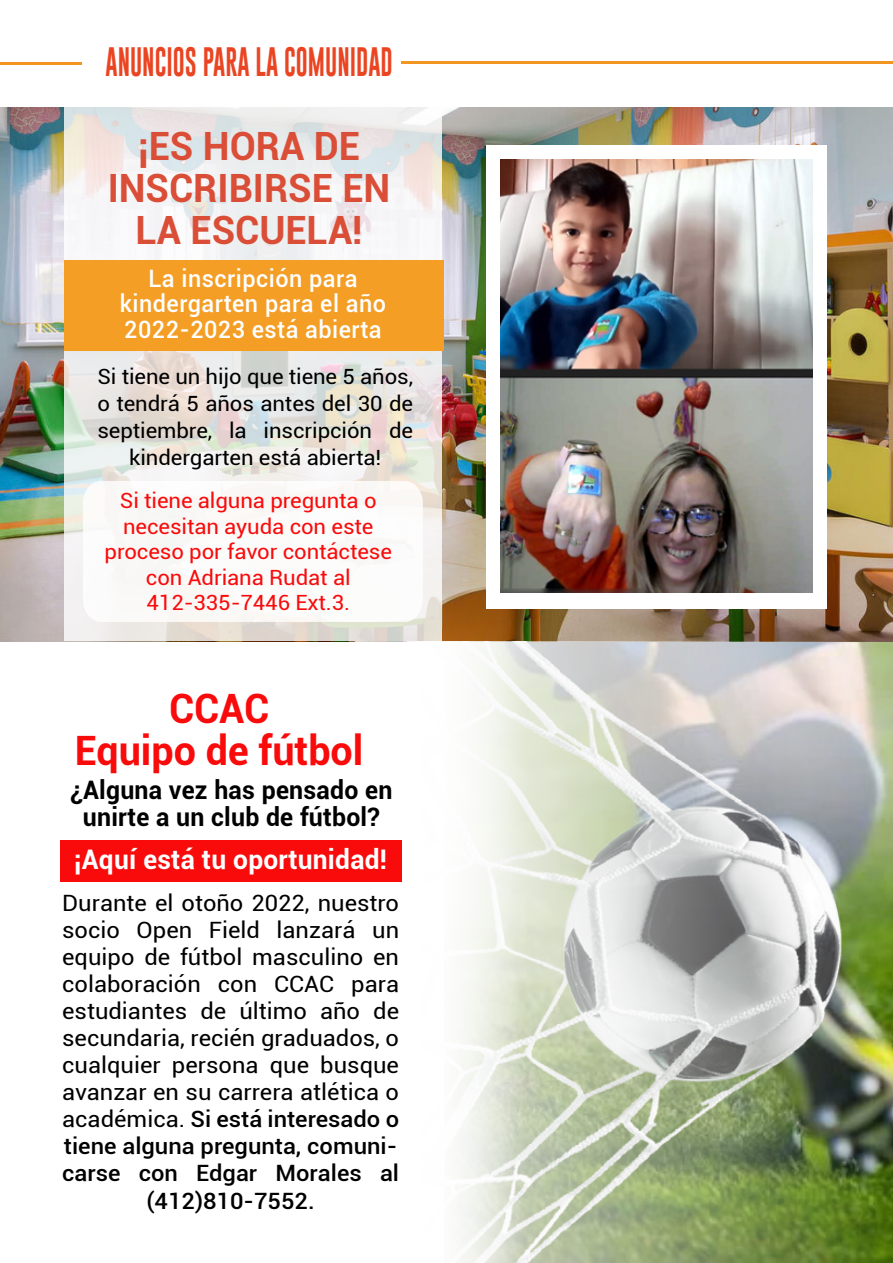
<style>
.page{position:relative;width:893px;height:1263px;background:#fff}
.page>*{position:absolute;margin:0;border:0;box-sizing:border-box;transform-origin:0 0}
.t1{font:700 40.5px/42px "Roboto";color:#f90b0b;text-align:center}
.t2{font:700 39px/42px "Roboto";color:#da4e38;text-align:center}
.t3{font:30px "Gobold";color:#ea4523;scale:.79 1}
.t4{font:700 27px "Roboto";letter-spacing:.01em;color:#fff}
.t5{font:700 25.5px/27px "Roboto";letter-spacing:.01em;color:#000;text-align:center}
.t6{font:500 24px/25.5px "Roboto";letter-spacing:.02em;color:#fff;text-align:center}
.t7{font:22.5px/27px "Roboto";color:#000;text-align:center;scale:1.06 1}
.t8{font:21px/25.5px "Roboto";letter-spacing:-.005em;color:#f90b0b;text-align:center;scale:1.06 1}
.t9{font:21px/27px "Roboto";letter-spacing:-.005em;color:#000;text-align:center;scale:1.06 1}
.s1{font-weight:500}
</style>
<div class="page">
<hr style="left:0;top:62px;width:81px;height:3px;background:#f39523">
<img style="left:0;top:107px;width:893px;height:534px">
<div style="left:486px;top:146px;width:341px;height:463px;background:#fff"></div>
<hr style="left:402px;top:61px;width:491px;height:3px;background:#f39523">
<svg style="left:64px;top:107px;width:378px;height:534px"></svg>
<div style="left:64px;top:260px;width:380px;height:91px;background:#f49e26"></div>
<img style="left:500px;top:159px;width:313px;height:433px">
<img style="left:355px;top:641px;width:538px;height:622px">
<div style="left:61px;top:840px;width:341px;height:41px;background:#f90b0b"></div>
<svg style="left:83px;top:481px;width:340px;height:141px"></svg>
<h3 class="t3" style="left:106px;top:42px;width:365px">ANUNCIOS PARA LA COMUNIDAD</h3>
<h2 class="t2" style="left:108px;top:123px;width:284px">¡ES HORA DE<br>INSCRIBIRSE EN<br>LA ESCUELA!</h2>
<p class="t6" style="left:120px;top:264px;width:268px">La inscripción para kindergarten para el año<br>2022-2023 está abierta</p>
<p class="t9" style="left:97px;top:362px;width:299px">Si tiene un hijo que tiene 5 años, o tendrá 5 años antes del 30 de septiembre, la inscripción de kindergarten está abierta!</p>
<p class="t8" style="left:105px;top:487px;width:273px">Si tiene alguna pregunta o necesitan ayuda con este proceso por favor contáctese con Adriana Rudat al<br>412-335-7446 Ext.3.</p>
<h1 class="t1" style="left:75px;top:686px;width:290px">CCAC<br>Equipo de fútbol</h1>
<p class="t5" style="left:70px;top:775px;width:324px">¿Alguna vez has pensado en unirte a un club de fútbol?</p>
<p class="t4" style="left:74px;top:840px;width:314px">¡Aquí está tu oportunidad!</p>
<p class="t7" style="left:62px;top:889px;width:319px">Durante el otoño 2022, nuestro socio Open Field lanzará un equipo de fútbol masculino en colaboración con CCAC para estudiantes de último año de secundaria, recién graduados, o cualquier persona que busque avanzar en su carrera atlética o académica. <span class="s1">Si está interesado o tiene alguna pregunta, comuni&shy;carse con Edgar Morales al (412)810-7552.</span></p>
</div>
